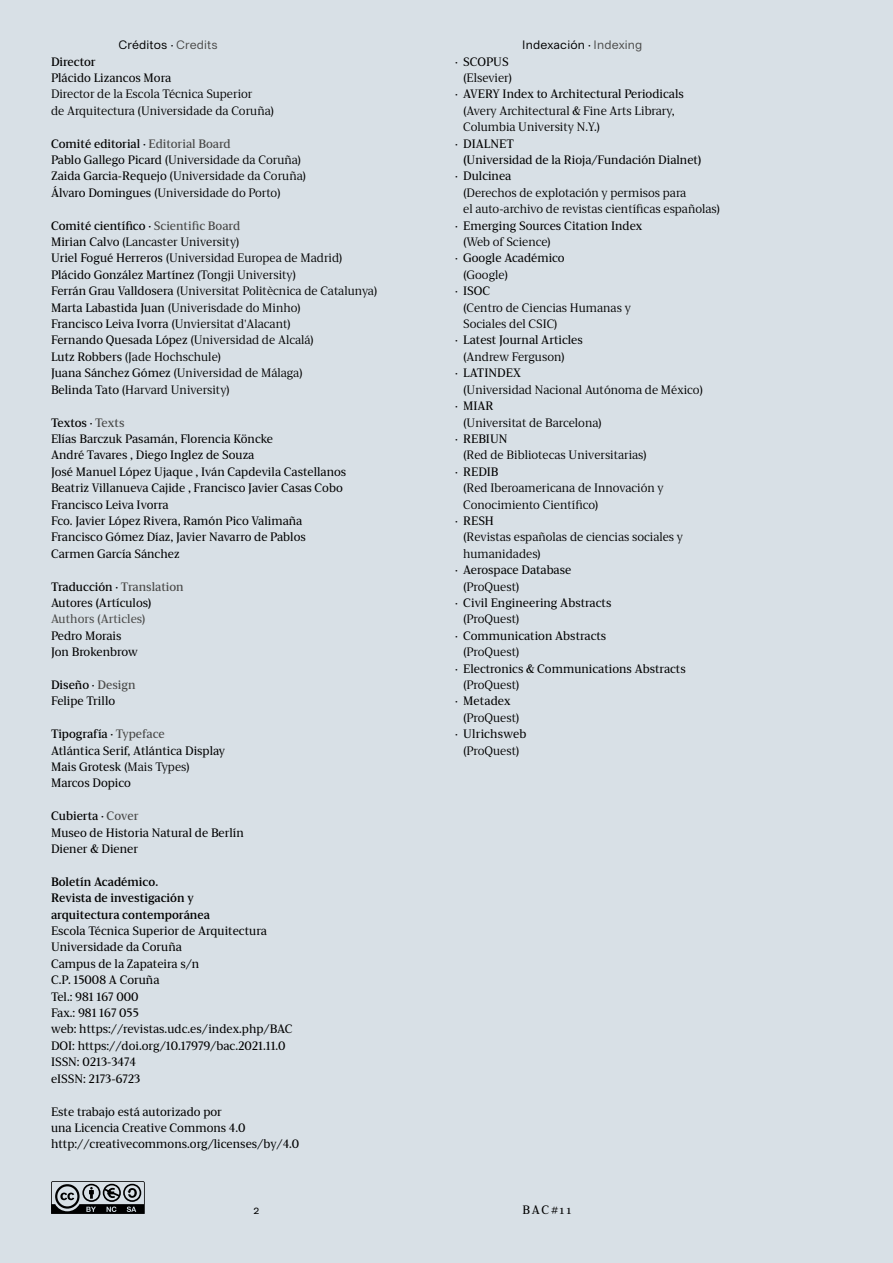
<style>
.page{position:relative;width:893px;height:1263px;background:#d8e0e6}
.page>*{position:absolute;margin:0;border:0;box-sizing:border-box;transform-origin:0 0}
.t1{font:12.3px "Atlantica Serif";color:#000}
.t2{font:300 12.3px "Atlantica Serif";color:#000}
.t3{font:12.3px "Atlantica Serif";color:#000}
.t4{font:500 12.3px "Atlantica Serif";color:#000}
.t5{font:12.3px "Mais Grotesk";letter-spacing:.01em;color:#000}
.t6{font:12.3px "Atlantica Serif";color:#4a4a49}
.t7{font:11.25px "Mais Grotesk";color:#000}
.s1{font-family:"Atlantica Serif";font-style:italic}
.s2{color:#4a4a49}
.s3{font-weight:400}
.s4{font-weight:300}
.s5{font-style:italic;font-size:10.5px}
</style>
<div class="page">
<svg style="left:51px;top:1181px;width:94px;height:33px"></svg>
<p class="t5" style="left:118px;top:38px;width:101px">Créditos <span class="s1">·</span> <span class="s2">Credits</span></p>
<p class="t5" style="left:522px;top:38px;width:122px">Indexación <span class="s1">·</span> <span class="s2">Indexing</span></p>
<p class="t3" style="left:51px;top:53px;width:46px">Director</p>
<p class="t1" style="left:51px;top:70px;width:122px">Plácido Lizancos Mora</p>
<p class="t2" style="left:51px;top:86px;width:203px">Director de la Escola Técnica Superior</p>
<p class="t2" style="left:51px;top:102px;width:225px">de Arquitectura (Universidade da Coruña)</p>
<p class="t3" style="left:51px;top:135px;width:181px">Comité editorial · <span class="s2">Editorial Board</span></p>
<p class="t2" style="left:51px;top:152px;width:252px"><span class="s3">Pablo Gallego Picard</span> (Universidade da Coruña)</p>
<p class="t2" style="left:51px;top:168px;width:257px"><span class="s3">Zaida Garcia-Requejo</span> (Universidade da Coruña)</p>
<p class="t2" style="left:51px;top:184px;width:231px"><span class="s3">Álvaro Domingues</span> (Universidade do Porto)</p>
<p class="t3" style="left:51px;top:217px;width:191px">Comité científico · <span class="s2">Scientific Board</span></p>
<p class="t2" style="left:51px;top:234px;width:190px"><span class="s3">Mirian Calvo</span> (Lancaster University)</p>
<p class="t2" style="left:51px;top:250px;width:293px"><span class="s3">Uriel Fogué Herreros</span> (Universidad Europea de Madrid)</p>
<p class="t1" style="left:51px;top:266px;width:247px">Plácido González Martínez <span class="s4">(Tongji University)</span></p>
<p class="t2" style="left:51px;top:283px;width:328px"><span class="s3">Ferrán Grau Valldosera</span> (Universitat Politècnica de Catalunya)</p>
<p class="t2" style="left:51px;top:299px;width:251px"><span class="s3">Marta Labastida Juan</span> (Univerisdade do Minho)</p>
<p class="t2" style="left:51px;top:316px;width:241px"><span class="s3">Francisco Leiva Ivorra</span> (Unviersitat d'Alacant)</p>
<p class="t2" style="left:51px;top:332px;width:264px"><span class="s3">Fernando Quesada López</span> (Universidad de Alcalá)</p>
<p class="t2" style="left:51px;top:349px;width:172px"><span class="s3">Lutz Robbers</span> (Jade Hochschule)</p>
<p class="t2" style="left:51px;top:365px;width:253px"><span class="s3">Juana Sánchez Gómez</span> (Universidad de Málaga)</p>
<p class="t2" style="left:51px;top:381px;width:180px"><span class="s3">Belinda Tato</span> (Harvard University)</p>
<p class="t3" style="left:51px;top:414px;width:75px">Textos · <span class="s2">Texts</span></p>
<p class="t1" style="left:51px;top:430px;width:224px">Elías Barczuk Pasamán, Florencia Köncke</p>
<p class="t1" style="left:51px;top:447px;width:205px">André Tavares , Diego Inglez de Souza</p>
<p class="t1" style="left:51px;top:463px;width:297px">José Manuel López Ujaque , Iván Capdevila Castellanos</p>
<p class="t1" style="left:51px;top:480px;width:293px">Beatriz Villanueva Cajide , Francisco Javier Casas Cobo</p>
<p class="t1" style="left:51px;top:496px;width:119px">Francisco Leiva Ivorra</p>
<p class="t1" style="left:51px;top:512px;width:253px">Fco. Javier López Rivera, Ramón Pico Valimaña</p>
<p class="t1" style="left:51px;top:529px;width:256px">Francisco Gómez Díaz, Javier Navarro de Pablos</p>
<p class="t1" style="left:51px;top:545px;width:130px">Carmen García Sánchez</p>
<p class="t3" style="left:51px;top:578px;width:134px">Traducción · <span class="s2">Translation</span></p>
<p class="t1" style="left:51px;top:594px;width:102px">Autores (Artículos)</p>
<p class="t6" style="left:51px;top:611px;width:96px">Authors (Articles)</p>
<p class="t1" style="left:51px;top:627px;width:72px">Pedro Morais</p>
<p class="t1" style="left:51px;top:644px;width:88px">Jon Brokenbrow</p>
<p class="t3" style="left:51px;top:676px;width:86px">Diseño · <span class="s2">Design</span></p>
<p class="t1" style="left:51px;top:693px;width:66px">Felipe Trillo</p>
<p class="t3" style="left:51px;top:725px;width:115px">Tipografía · <span class="s2">Typeface</span></p>
<p class="t1" style="left:51px;top:742px;width:176px">Atlántica Serif, Atlántica Display</p>
<p class="t1" style="left:51px;top:758px;width:140px">Mais Grotesk <span class="s4">(Mais Types)</span></p>
<p class="t1" style="left:51px;top:775px;width:81px">Marcos Dopico</p>
<p class="t3" style="left:51px;top:807px;width:89px">Cubierta · <span class="s2">Cover</span></p>
<p class="t1" style="left:51px;top:824px;width:194px">Museo de Historia Natural de Berlín</p>
<p class="t1" style="left:51px;top:840px;width:89px">Diener &amp; Diener</p>
<p class="t4" style="left:51px;top:873px;width:109px">Boletín Académico.</p>
<p class="t4" style="left:51px;top:889px;width:144px">Revista de investigación y</p>
<p class="t4" style="left:51px;top:906px;width:160px">arquitectura contemporánea</p>
<p class="t1" style="left:51px;top:922px;width:217px">Escola Técnica Superior de Arquitectura</p>
<p class="t1" style="left:51px;top:939px;width:132px">Universidade da Coruña</p>
<p class="t1" style="left:51px;top:955px;width:150px">Campus de la Zapateira s/n</p>
<p class="t1" style="left:51px;top:972px;width:110px">C.P. 15008 A Coruña</p>
<p class="t1" style="left:51px;top:988px;width:89px">Tel.: 981 167 000</p>
<p class="t1" style="left:51px;top:1004px;width:89px">Fax.: 981 167 055</p>
<p class="t1" style="left:51px;top:1021px;width:243px">web: https://revistas.udc.es/index.php/BAC</p>
<p class="t1" style="left:51px;top:1037px;width:236px">DOI: https://doi.org/10.17979/bac.2021.11.0</p>
<p class="t1" style="left:51px;top:1054px;width:86px">ISSN: 0213-3474</p>
<p class="t1" style="left:51px;top:1070px;width:91px">eISSN: 2173-6723</p>
<p class="t1" style="left:51px;top:1103px;width:172px">Este trabajo está autorizado por</p>
<p class="t1" style="left:51px;top:1119px;width:196px">una Licencia Creative Commons 4.0</p>
<p class="t1" style="left:51px;top:1136px;width:250px">http://creativecommons.org/licenses/by/4.0</p>
<p class="t7" style="left:253px;top:1204px;width:8px">2</p>
<p class="t1" style="left:455px;top:53px;width:55px">· SCOPUS</p>
<p class="t2" style="left:463px;top:70px;width:51px">(Elsevier)</p>
<p class="t1" style="left:455px;top:86px;width:230px">· AVERY Index to Architectural Periodicals</p>
<p class="t2" style="left:463px;top:102px;width:212px">(Avery Architectural &amp; Fine Arts Library,</p>
<p class="t2" style="left:463px;top:119px;width:138px">Columbia University N.Y.)</p>
<p class="t1" style="left:455px;top:135px;width:60px">· DIALNET</p>
<p class="t1" style="left:463px;top:152px;width:240px">(Universidad de la Rioja/Fundación Dialnet)</p>
<p class="t1" style="left:455px;top:168px;width:58px">· Dulcinea</p>
<p class="t2" style="left:463px;top:184px;width:225px">(Derechos de explotación y permisos para</p>
<p class="t2" style="left:463px;top:201px;width:259px">el auto-archivo de revistas científicas españolas)</p>
<p class="t1" style="left:455px;top:217px;width:189px">· Emerging Sources Citation Index</p>
<p class="t2" style="left:463px;top:234px;width:89px">(Web of Science)</p>
<p class="t1" style="left:455px;top:250px;width:111px">· Google Académico</p>
<p class="t2" style="left:463px;top:266px;width:46px">(Google)</p>
<p class="t1" style="left:455px;top:283px;width:37px">· ISOC</p>
<p class="t2" style="left:463px;top:299px;width:169px">(Centro de Ciencias Humanas y</p>
<p class="t2" style="left:463px;top:316px;width:96px">Sociales del CSIC)</p>
<p class="t1" style="left:455px;top:332px;width:129px">· Latest Journal Articles</p>
<p class="t2" style="left:463px;top:349px;width:103px">(Andrew Ferguson)</p>
<p class="t1" style="left:455px;top:365px;width:67px">· LATINDEX</p>
<p class="t2" style="left:463px;top:381px;width:241px">(Universidad Nacional Autónoma de México)</p>
<p class="t1" style="left:455px;top:398px;width:40px">· MIAR</p>
<p class="t2" style="left:463px;top:414px;width:140px">(Universitat de Barcelona)</p>
<p class="t1" style="left:455px;top:430px;width:54px">· REBIUN</p>
<p class="t2" style="left:463px;top:447px;width:185px">(Red de Bibliotecas Universitarias)</p>
<p class="t1" style="left:455px;top:463px;width:45px">· REDIB</p>
<p class="t2" style="left:463px;top:480px;width:202px">(Red Iberoamericana de Innovación y</p>
<p class="t2" style="left:463px;top:496px;width:137px">Conocimiento Científico)</p>
<p class="t1" style="left:455px;top:512px;width:40px">· RESH</p>
<p class="t2" style="left:463px;top:529px;width:221px">(Revistas españolas de ciencias sociales y</p>
<p class="t2" style="left:463px;top:545px;width:79px">humanidades)</p>
<p class="t1" style="left:455px;top:562px;width:118px">· Aerospace Database</p>
<p class="t2" style="left:463px;top:578px;width:58px">(ProQuest)</p>
<p class="t1" style="left:455px;top:594px;width:158px">· Civil Engineering Abstracts</p>
<p class="t2" style="left:463px;top:611px;width:58px">(ProQuest)</p>
<p class="t1" style="left:455px;top:627px;width:153px">· Communication Abstracts</p>
<p class="t2" style="left:463px;top:644px;width:58px">(ProQuest)</p>
<p class="t1" style="left:455px;top:660px;width:232px">· Electronics &amp; Communications Abstracts</p>
<p class="t2" style="left:463px;top:677px;width:58px">(ProQuest)</p>
<p class="t1" style="left:455px;top:693px;width:57px">· Metadex</p>
<p class="t2" style="left:463px;top:709px;width:58px">(ProQuest)</p>
<p class="t1" style="left:455px;top:726px;width:73px">· Ulrichsweb</p>
<p class="t2" style="left:463px;top:742px;width:58px">(ProQuest)</p>
<p class="t1" style="left:522px;top:1201px;width:51px">BAC<span class="s5">#</span>11</p>
</div>
